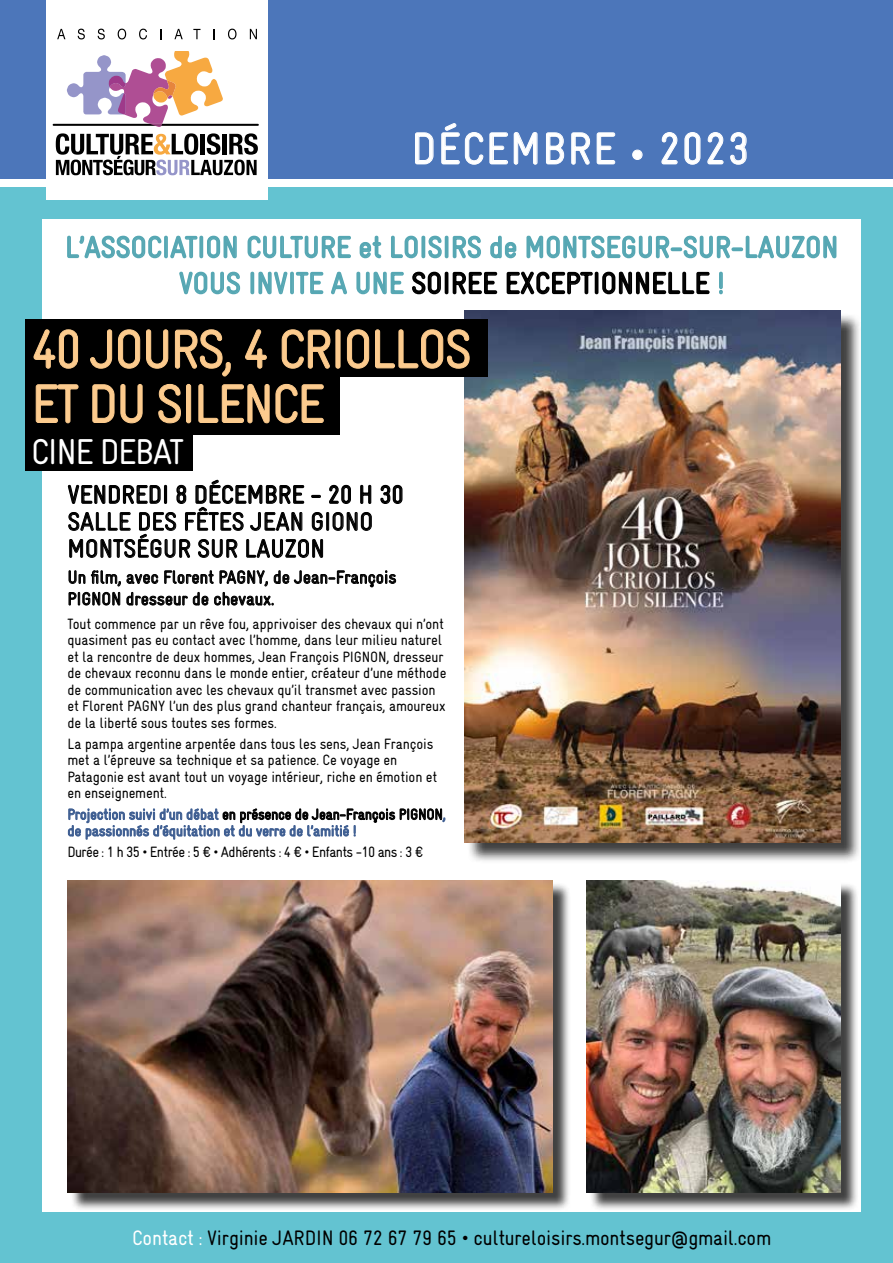
<style>
.page{position:relative;width:893px;height:1263px;background:#fff}
.page>*{position:absolute;margin:0;border:0;box-sizing:border-box;transform-origin:0 0}
.t1{font:54.6px/54.6px "Gravur Condensed";letter-spacing:-.04em;color:#fccb8e}
.t2{font:45px "Gravur Condensed";letter-spacing:.03em;color:#fff}
.t3{font:36px "Gravur Condensed";letter-spacing:-.04em;color:#fff}
.t4{font:30px/36px "Gravur Condensed";color:#56a7b3;text-align:center}
.t5{font:25.5px/27px "Gravur Condensed";color:#000}
.t6{font:21px "Gravur Condensed";letter-spacing:-.01em;color:#000}
.t7{font:18px/21.6px "Gravur Condensed";color:#000}
.t8{font:15px/16.5px "Gravur Condensed";letter-spacing:-.01em;color:#000}
.t9{font:15px/16.5px "Gravur Condensed";letter-spacing:-.01em;color:#3d5d91}
.t10{font:15px "Gravur Condensed";letter-spacing:-.04em;color:#000}
.s1{color:#000}
.s2{color:#fff}
</style>
<div class="page">
<div style="left:0;top:187px;width:893px;height:1075px;background:#63c3d1"></div>
<div style="left:43px;top:219px;width:818px;height:992px;background:#fff"></div>
<div style="left:0;top:0;width:893px;height:179px;background:#4c76ba"></div>
<svg style="left:415px;top:132px;width:19px;height:33px"></svg>
<svg style="left:441px;top:123px;width:97px;height:42px"></svg>
<svg style="left:546px;top:132px;width:19px;height:33px"></svg>
<svg style="left:571px;top:132px;width:19px;height:33px"></svg>
<svg style="left:596px;top:132px;width:20px;height:33px"></svg>
<div style="left:632px;top:150px;width:10px;height:10px;border:1px solid #fff;border-radius:50%"></div>
<svg style="left:661px;top:132px;width:17px;height:33px"></svg>
<svg style="left:684px;top:132px;width:17px;height:33px"></svg>
<svg style="left:707px;top:132px;width:17px;height:33px"></svg>
<svg style="left:730px;top:132px;width:17px;height:33px"></svg>
<div style="left:46px;top:0;width:222px;height:200px;background:#fff"></div>
<svg style="left:56px;top:133px;width:202px;height:42px"></svg>
<hr style="left:53px;top:124px;width:206px;height:2px;background:#000">
<svg style="left:67px;top:51px;width:157px;height:76px"></svg>
<svg style="left:57px;top:29px;width:8px;height:10px"></svg>
<svg style="left:78px;top:29px;width:7px;height:10px"></svg>
<svg style="left:98px;top:29px;width:7px;height:10px"></svg>
<svg style="left:118px;top:29px;width:8px;height:10px"></svg>
<svg style="left:139px;top:29px;width:8px;height:10px"></svg>
<svg style="left:160px;top:29px;width:2px;height:10px"></svg>
<svg style="left:174px;top:29px;width:9px;height:10px"></svg>
<svg style="left:193px;top:29px;width:7px;height:10px"></svg>
<svg style="left:213px;top:29px;width:2px;height:10px"></svg>
<svg style="left:228px;top:29px;width:8px;height:10px"></svg>
<svg style="left:250px;top:29px;width:7px;height:10px"></svg>
<div style="left:70px;top:882px;width:501px;height:329px;background:#000;opacity:.75"></div>
<img style="left:67px;top:880px;width:485px;height:313px">
<div style="left:589px;top:882px;width:270px;height:329px;background:#000;opacity:.75"></div>
<img style="left:587px;top:880px;width:254px;height:313px">
<svg style="left:67px;top:235px;width:95px;height:24px"></svg>
<div style="left:164px;top:236px;width:4px;height:22px;border:2px solid #56a7b3"></div>
<div style="left:445px;top:236px;width:3px;height:22px;border:2px solid #56a7b3"></div>
<svg style="left:452px;top:235px;width:29px;height:24px"></svg>
<svg style="left:490px;top:235px;width:27px;height:24px"></svg>
<svg style="left:526px;top:235px;width:144px;height:24px"></svg>
<div style="left:671px;top:247px;width:11px;height:4px;border:2px solid #56a7b3"></div>
<svg style="left:683px;top:235px;width:48px;height:24px"></svg>
<div style="left:731px;top:247px;width:12px;height:4px;border:2px solid #56a7b3"></div>
<svg style="left:745px;top:235px;width:92px;height:24px"></svg>
<svg style="left:170px;top:235px;width:71px;height:60px"></svg>
<svg style="left:247px;top:235px;width:195px;height:60px"></svg>
<div style="left:445px;top:272px;width:3px;height:22px;border:2px solid #000"></div>
<svg style="left:452px;top:271px;width:46px;height:24px"></svg>
<svg style="left:506px;top:271px;width:87px;height:24px"></svg>
<div style="left:595px;top:272px;width:3px;height:22px;border:2px solid #000"></div>
<svg style="left:602px;top:271px;width:108px;height:24px"></svg>
<div style="left:719px;top:272px;width:4px;height:17px;border:2px solid #56a7b3"></div>
<svg style="left:719px;top:290px;width:4px;height:4px"></svg>
<svg style="left:329px;top:484px;width:22px;height:20px"></svg>
<svg style="left:360px;top:484px;width:12px;height:20px"></svg>
<svg style="left:380px;top:484px;width:23px;height:20px"></svg>
<div style="left:326px;top:512px;width:3px;height:19px;border:1px solid #000"></div>
<svg style="left:333px;top:512px;width:39px;height:19px"></svg>
<svg style="left:67px;top:479px;width:256px;height:79px"></svg>
<svg style="left:68px;top:570px;width:328px;height:36px"></svg>
<svg style="left:68px;top:809px;width:377px;height:30px"></svg>
<div style="left:467px;top:313px;width:395px;height:551px;background:#000;opacity:.75"></div>
<img style="left:464px;top:310px;width:377px;height:532px">
<div style="left:26px;top:433px;width:167px;height:38px;background:#000"></div>
<div style="left:26px;top:320px;width:462px;height:57px;background:#000"></div>
<div style="left:26px;top:377px;width:314px;height:57px;background:#000"></div>
<svg style="left:33px;top:329px;width:46px;height:40px"></svg>
<svg style="left:90px;top:329px;width:141px;height:48px"></svg>
<svg style="left:245px;top:329px;width:22px;height:40px"></svg>
<svg style="left:281px;top:329px;width:50px;height:40px"></svg>
<div style="left:335px;top:329px;width:6px;height:40px;border:1px solid #fccb8e;border-radius:2px"></div>
<svg style="left:346px;top:329px;width:124px;height:40px"></svg>
<svg style="left:35px;top:384px;width:44px;height:40px"></svg>
<svg style="left:92px;top:384px;width:51px;height:40px"></svg>
<svg style="left:158px;top:383px;width:23px;height:41px"></svg>
<div style="left:186px;top:384px;width:5px;height:39px;border:1px solid #fccb8e;border-radius:2px"></div>
<svg style="left:198px;top:383px;width:126px;height:41px"></svg>
<h2 class="t2" style="left:411px;top:123px;width:339px">DÉCEMBRE • 2023</h2>
<h3 class="t4" style="left:65px;top:229px;width:775px">L’ASSOCIATION CULTURE et LOISIRS de MONTSEGUR-SUR-LAUZON<br>VOUS INVITE A UNE <span class="s1">SOIREE EXCEPTIONNELLE</span> !</h3>
<h1 class="t1" style="left:31px;top:322px;width:442px">40 JOURS, 4 CRIOLLOS<br>ET DU SILENCE</h1>
<h3 class="t3" style="left:31px;top:432px;width:154px">CINE DEBAT</h3>
<h3 class="t5" style="left:67px;top:481px;width:338px">VENDREDI 8 DÉCEMBRE - 20 H 30<br>SALLE DES FÊTES JEAN GIONO<br>MONTSÉGUR SUR LAUZON</h3>
<p class="t7" style="left:67px;top:566px;width:330px">Un film, avec Florent PAGNY, de Jean-François<br>PIGNON dresseur de chevaux.</p>
<p class="t8" style="left:67px;top:615px;width:381px">Tout commence par un rêve fou, apprivoiser des chevaux qui n’ont quasiment pas eu contact avec l’homme, dans leur milieu naturel et la rencontre de deux hommes, Jean François PIGNON, dresseur de chevaux reconnu dans le monde entier, créateur d’une méthode de communication avec les chevaux qu’il transmet avec passion et Florent PAGNY l’un des plus grand chanteur français, amoureux de la liberté sous toutes ses formes.</p>
<p class="t8" style="left:67px;top:735px;width:371px">La pampa argentine arpentée dans tous les sens, Jean François met a l’épreuve sa technique et sa patience. Ce voyage en Patagonie est avant tout un voyage intérieur, riche en émotion et en enseignement.</p>
<p class="t9" style="left:67px;top:806px;width:380px">Projection suivi d’un débat <span class="s1">en présence de Jean-François PIGNON</span>, de passionnés d’équitation et du verre de l’amitié !</p>
<p class="t10" style="left:67px;top:843px;width:357px">Durée : 1 h 35 • Entrée : 5 € • Adhérents : 4 € • Enfants -10 ans : 3 €</p>
<h3 class="t6" style="left:132px;top:1226px;width:641px"><span class="s2">Contact :</span> Virginie JARDIN 06 72 67 79 65 • cultureloisirs.montsegur@gmail.com</h3>
</div>
